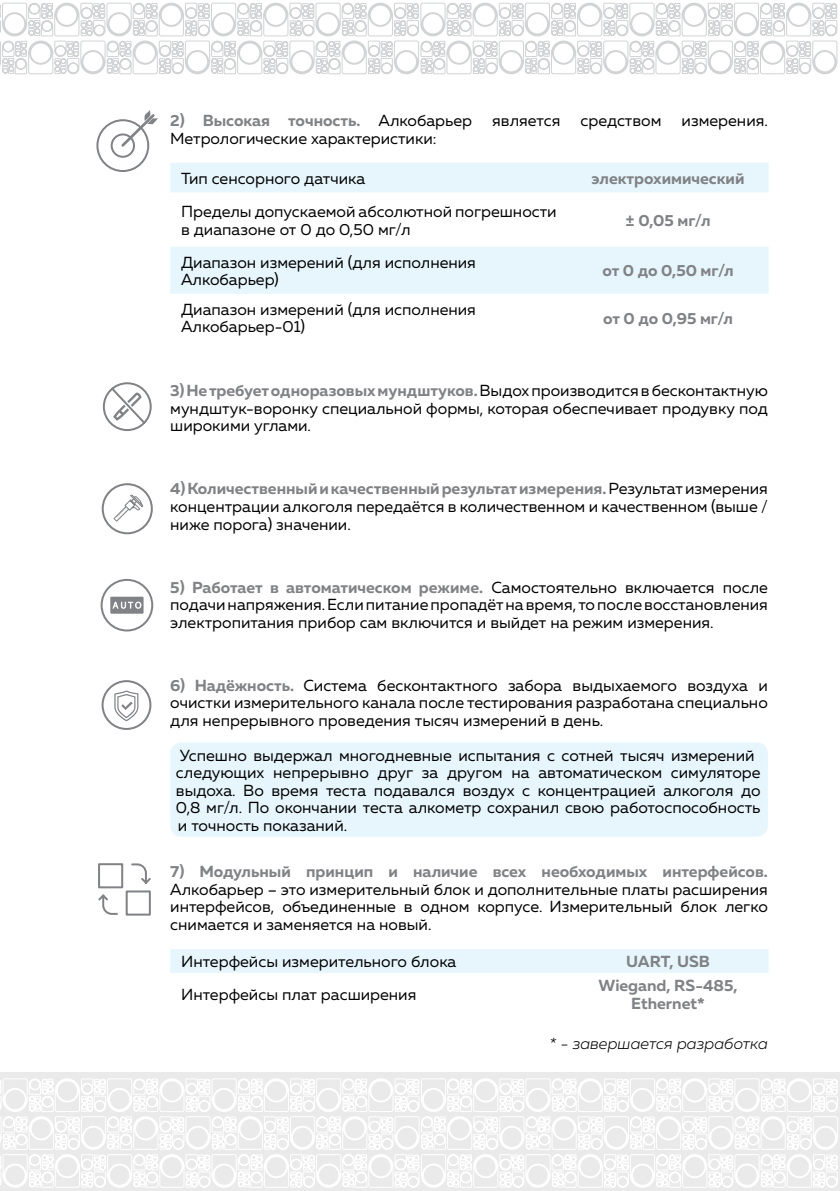
<style>
.page{position:relative;width:840px;height:1191px;background:#fff}
.page>*{position:absolute;margin:0;border:0;box-sizing:border-box;transform-origin:0 0}
.t1{font:16px/17.6px "Muller";color:#000;text-align:justify}
.t2{font:700 16px/17.6px "Muller";color:#808285;text-align:center}
.t3{font:italic 300 16px "Muller";color:#000}
.s1{font-weight:400;color:#000}
.s2{font-weight:700;color:#808285}
</style>
<div class="page">
<div style="left:170px;top:949px;width:598px;height:24px;background:#e7f6fd"></div>
<svg style="left:102px;top:382px;width:50px;height:49px"></svg>
<div style="left:102px;top:483px;width:51px;height:51px;border:2px solid #808285;border-radius:50%"></div>
<svg style="left:114px;top:494px;width:29px;height:27px"></svg>
<svg style="left:110px;top:596px;width:33px;height:17px"></svg>
<div style="left:100px;top:579px;width:53px;height:52px;border:2px solid #808285;border-radius:50%"></div>
<svg style="left:114px;top:690px;width:24px;height:31px"></svg>
<div style="left:101px;top:680px;width:50px;height:50px;border:2px solid #808285;border-radius:50%"></div>
<div style="left:170px;top:742px;width:597px;height:94px;background:#e7f6fd;border-radius:11px"></div>
<svg style="left:98px;top:863px;width:53px;height:53px"></svg>
<svg style="left:170px;top:163px;width:598px;height:131px;fill:#e7f6fd"></svg>
<div style="left:111px;top:133px;width:24px;height:25px;border:2px solid #808285;border-radius:50%"></div>
<div style="left:96px;top:119px;width:53px;height:53px;border:2px solid #808285;border-radius:50%"></div>
<svg style="left:0;top:1072px;width:837px;height:119px"></svg>
<svg style="left:0;top:2px;width:836px;height:147px"></svg>
<p class="t2" style="left:170px;top:111px;width:303px">2) Высокая точность. <span class="s1">Алкобарьер</span></p>
<p class="t1" style="left:492px;top:111px;width:70px">является</p>
<p class="t1" style="left:580px;top:111px;width:82px">средством</p>
<p class="t1" style="left:681px;top:111px;width:88px">измерения.</p>
<p class="t1" style="left:170px;top:129px;width:268px">Метрологические характеристики:</p>
<p class="t1" style="left:181px;top:169px;width:185px">Тип сенсорного датчика</p>
<p class="t2" style="left:591px;top:169px;width:154px">электрохимический</p>
<p class="t1" style="left:181px;top:202px;width:377px">Пределы допускаемой абсолютной погрешности в диапазоне от 0 до 0,50 мг/л</p>
<p class="t2" style="left:625px;top:211px;width:86px">± 0,05 мг/л</p>
<p class="t1" style="left:181px;top:253px;width:296px">Диапазон измерений (для исполнения<br>Алкобарьер)</p>
<p class="t2" style="left:602px;top:262px;width:133px">от 0 до 0,50 мг/л</p>
<p class="t1" style="left:181px;top:300px;width:296px">Диапазон измерений (для исполнения<br>Алкобарьер-01)</p>
<p class="t2" style="left:602px;top:309px;width:131px">от 0 до 0,95 мг/л</p>
<p class="t1" style="left:170px;top:381px;width:599px"><span class="s2">3) Не требует одноразовых мундштуков.</span> Выдох производится в бесконтактную мундштук-воронку специальной формы, которая обеспечивает продувку под широкими углами.</p>
<p class="t1" style="left:170px;top:480px;width:598px"><span class="s2">4) Количественный и качественный результат измерения.</span> Результат измерения концентрации алкоголя передаётся в количественном и качественном (выше / ниже порога) значении.</p>
<p class="t1" style="left:170px;top:578px;width:599px"><span class="s2">5) Работает в автоматическом режиме.</span> Самостоятельно включается после подачи напряжения. Если питание пропадёт на время, то после восстановления электропитания прибор сам включится и выйдет на режим измерения.</p>
<p class="t1" style="left:170px;top:676px;width:598px"><span class="s2">6) Надёжность.</span> Система бесконтактного забора выдыхаемого воздуха и очистки измерительного канала после тестирования разработана специально для непрерывного проведения тысяч измерений в день.</p>
<p class="t1" style="left:176px;top:746px;width:586px;text-align:left">Успешно выдержал многодневные испытания с сотней тысяч измерений следующих непрерывно друг за другом на автоматическом симуляторе выдоха. Во время теста подавался воздух с концентрацией алкоголя до 0,8 мг/л. По окончании теста алкометр сохранил свою работоспособность и точность показаний.</p>
<p class="t2" style="left:170px;top:862px;width:598px">7) Модульный принцип и наличие всех необходимых интерфейсов.</p>
<p class="t1" style="left:170px;top:880px;width:599px">Алкобарьер – это измерительный блок и дополнительные платы расширения интерфейсов, объединенные в одном корпусе. Измерительный блок легко снимается и заменяется на новый.</p>
<p class="t1" style="left:181px;top:952px;width:277px">Интерфейсы измерительного блока</p>
<p class="t2" style="left:626px;top:953px;width:85px">UART, USB</p>
<p class="t1" style="left:181px;top:985px;width:237px">Интерфейсы плат расширения</p>
<p class="t2" style="left:598px;top:976px;width:141px">Wiegand, RS-485,<br>Ethernet*</p>
<p class="t3" style="left:549px;top:1034px;width:220px">* - завершается разработка</p>
</div>
